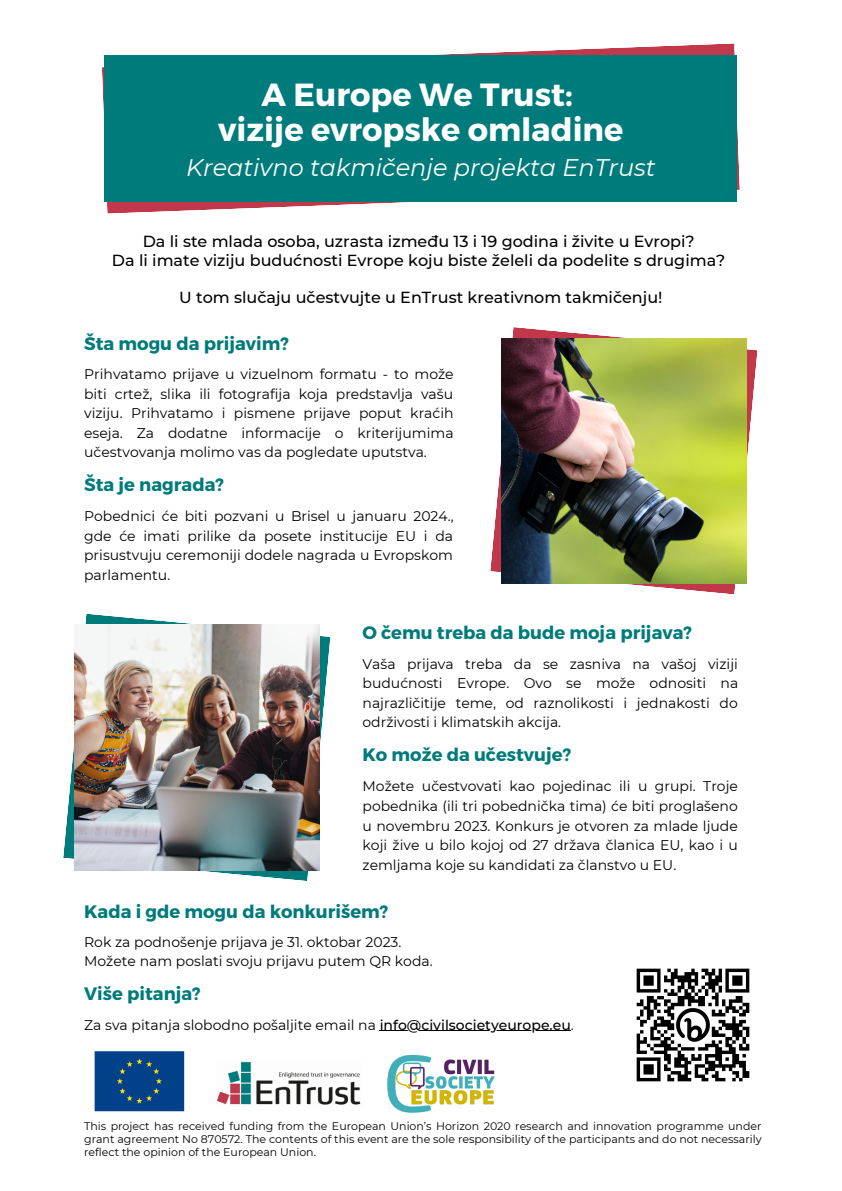
<style>
.page{position:relative;width:842px;height:1191px;background:#fff}
.page>*{position:absolute;margin:0;border:0;box-sizing:border-box;transform-origin:0 0}
.t1{font:700 32px "Montserrat";color:#fff}
.t2{font:italic 24px "Montserrat";color:#fff}
.t3{font:700 18px "Montserrat";color:#007b7b}
.t4{font:500 16px "Montserrat";color:#000}
.t5{font:14px/19.5px "Montserrat";color:#000;text-align:justify}
.t6{font:11px/12.7px "Montserrat";color:#000;text-align:justify}
.s1{font-weight:500}
</style>
<div class="page">
<svg style="left:63px;top:614px;width:267px;height:267px"></svg>
<img style="left:74px;top:624px;width:245px;height:246px">
<img style="left:387px;top:1054px;width:108px;height:59px">
<svg style="left:102px;top:43px;width:638px;height:171px"></svg>
<div style="left:104px;top:55px;width:633px;height:147px;background:#007b7b"></div>
<svg style="left:490px;top:327px;width:267px;height:267px"></svg>
<img style="left:501px;top:338px;width:245px;height:245px">
<img style="left:217px;top:1061px;width:144px;height:44px">
<img style="left:94px;top:1051px;width:91px;height:61px">
<hr style="left:380px;top:1030px;width:191px;height:1px;background:#000">
<img style="left:636px;top:968px;width:114px;height:114px">
<p class="t1" style="left:262px;top:74px;width:313px">A Europe We Trust:</p>
<p class="t1" style="left:218px;top:108px;width:407px">vizije evropske omladine</p>
<p class="t2" style="left:186px;top:153px;width:471px">Kreativno takmičenje projekta EnTrust</p>
<p class="t4" style="left:143px;top:231px;width:553px">Da li ste mlada osoba, uzrasta između 13 i 19 godina i živite u Evropi?</p>
<p class="t4" style="left:112px;top:250px;width:615px">Da li imate viziju budućnosti Evrope koju biste želeli da podelite s drugima?</p>
<p class="t4" style="left:179px;top:288px;width:485px">U tom slučaju učestvujte u EnTrust kreativnom takmičenju!</p>
<p class="t3" style="left:84px;top:331px;width:206px">Šta mogu da prijavim?</p>
<p class="t5" style="left:84px;top:364px;width:371px">Prihvatamo prijave u vizuelnom formatu - to može biti crtež, slika ili fotografija koja predstavlja vašu viziju. Prihvatamo i pismene prijave poput kraćih eseja. Za dodatne informacije o kriterijumima učestvovanja molimo vas da pogledate uputstva.</p>
<p class="t3" style="left:84px;top:473px;width:141px">Šta je nagrada?</p>
<p class="t5" style="left:84px;top:506px;width:371px">Pobednici će biti pozvani u Brisel u januaru 2024., gde će imati prilike da posete institucije EU i da prisustvuju ceremoniji dodele nagrada u Evropskom parlamentu.</p>
<p class="t3" style="left:363px;top:621px;width:331px">O čemu treba da bude moja prijava?</p>
<p class="t5" style="left:363px;top:654px;width:377px">Vaša prijava treba da se zasniva na vašoj viziji budućnosti Evrope. Ovo se može odnositi na najrazličitije teme, od raznolikosti i jednakosti do održivosti i klimatskih akcija.</p>
<p class="t3" style="left:363px;top:743px;width:210px">Ko može da učestvuje?</p>
<p class="t5" style="left:363px;top:776px;width:377px">Možete učestvovati kao pojedinac ili u grupi. Troje pobednika (ili tri pobednička tima) će biti proglašeno u novembru 2023. Konkurs je otvoren za mlade ljude koji žive u bilo kojoj od 27 država članica EU, kao i u zemljama koje su kandidati za članstvo u EU.</p>
<p class="t3" style="left:84px;top:899px;width:306px">Kada i gde mogu da konkurišem?</p>
<p class="t5" style="left:84px;top:932px;width:319px">Rok za podnošenje prijava je 31. oktobar 2023.</p>
<p class="t5" style="left:84px;top:951px;width:350px">Možete nam poslati svoju prijavu putem QR koda.</p>
<p class="t3" style="left:84px;top:982px;width:118px">Više pitanja?</p>
<p class="t5" style="left:84px;top:1014px;width:491px">Za sva pitanja slobodno pošaljite email na <span class="s1">info@civilsocietyeurope.eu</span>.</p>
<p class="t6" style="left:84px;top:1119px;width:679px">This project has received funding from the European Union’s Horizon 2020 research and innovation programme under grant agreement No 870572. The contents of this event are the sole responsibility of the participants and do not necessarily reflect the opinion of the European Union.</p>
</div>
